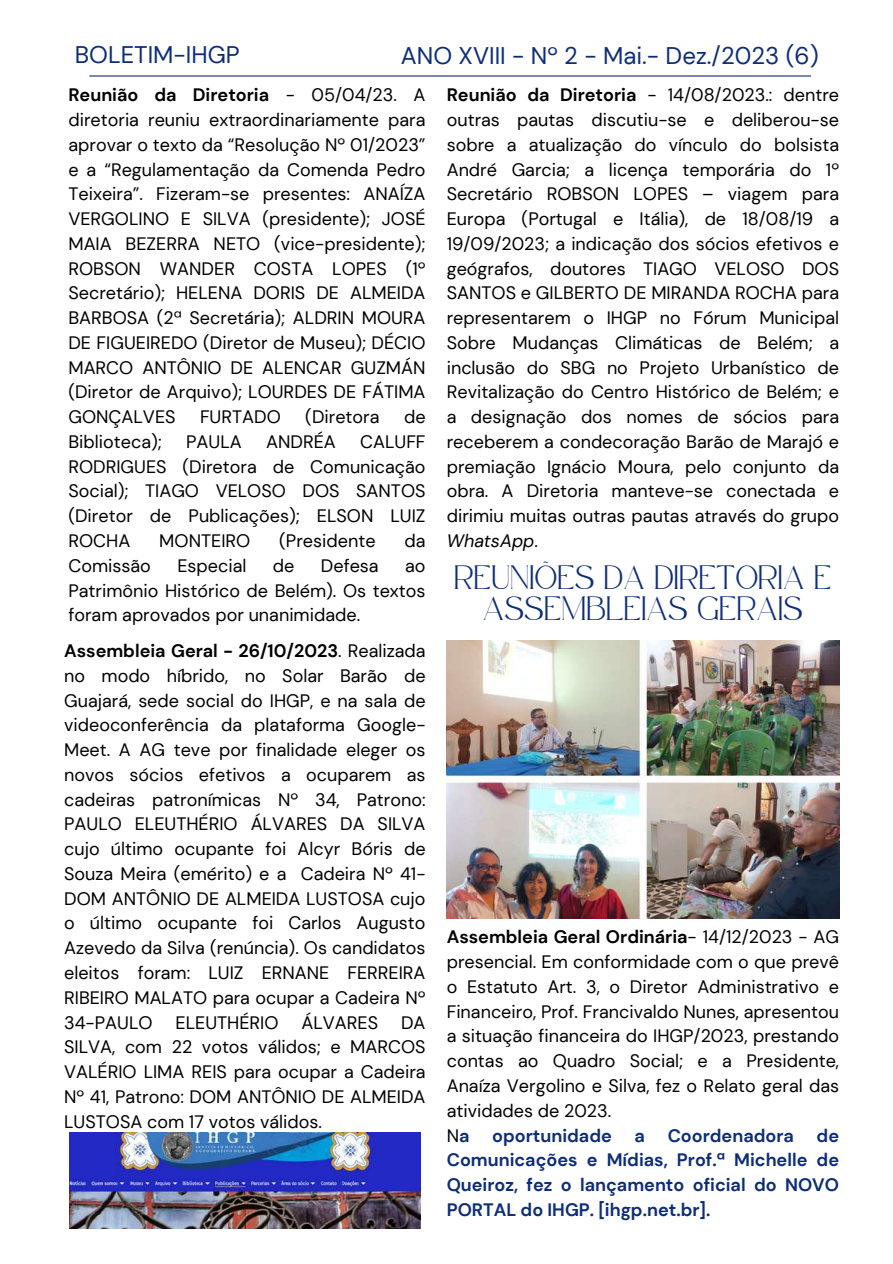
<style>
.page{position:relative;width:893px;height:1264px;background:#fff}
.page>*{position:absolute;margin:0;border:0;box-sizing:border-box;transform-origin:0 0}
.t1{font:24px "DM Sans";color:#0e2d79}
.t2{font:18px/24.8px "DM Sans";color:#000;text-align:justify}
.t3{font:700 18px/24.8px "DM Sans";color:#0e2d79;text-align:justify}
.t4{font:16.5px/31.5px "Safira March";letter-spacing:.04em;color:#0e2d79;text-align:center}
.s1{font-weight:700}
.s2{font-style:italic}
.s3{font-weight:700;color:#0e2d79}
</style>
<div class="page">
<img style="left:446px;top:641px;width:393px;height:277px">
<hr style="left:89px;top:75px;width:722px;height:2px;background:#0e2d79">
<img style="left:69px;top:1132px;width:351px;height:96px">
<h1 class="t1" style="left:75px;top:39px;width:166px">BOLETIM-IHGP</h1>
<h1 class="t1" style="left:401px;top:40px;width:419px">ANO XVIII - Nº 2 - Mai.- Dez./2023 (6)</h1>
<p class="t2" style="left:68px;top:83px;width:358px"><span class="s1">Reunião da Diretoria</span> - 05/04/23. A diretoria reuniu extraordinariamente para aprovar o texto da “Resolução Nº 01/2023” e a “Regulamentação da Comenda Pedro Teixeira”. Fizeram-se presentes: ANAÍZA VERGOLINO E SILVA (presidente); JOSÉ MAIA BEZERRA NETO (vice-presidente); ROBSON WANDER COSTA LOPES (1º Secretário); HELENA DORIS DE ALMEIDA BARBOSA (2ª Secretária); ALDRIN MOURA DE FIGUEIREDO (Diretor de Museu); DÉCIO MARCO ANTÔNIO DE ALENCAR GUZMÁN (Diretor de Arquivo); LOURDES DE FÁTIMA GONÇALVES</p>
<p class="t2" style="left:200px;top:404px;width:82px">FURTADO</p>
<p class="t2" style="left:305px;top:404px;width:76px">(Diretora</p>
<p class="t2" style="left:404px;top:404px;width:23px">de</p>
<p class="t2" style="left:68px;top:429px;width:95px">Biblioteca);</p>
<p class="t2" style="left:186px;top:429px;width:57px">PAULA</p>
<p class="t2" style="left:266px;top:429px;width:71px">ANDRÉA</p>
<p class="t2" style="left:68px;top:429px;width:358px;text-indent:292px">CALUFF RODRIGUES (Diretora de Comunicação Social); TIAGO VELOSO DOS SANTOS (Diretor de Publicações); ELSON LUIZ ROCHA</p>
<p class="t2" style="left:159px;top:528px;width:92px">MONTEIRO</p>
<p class="t2" style="left:279px;top:528px;width:98px">(Presidente</p>
<p class="t2" style="left:404px;top:528px;width:23px">da</p>
<p class="t2" style="left:68px;top:553px;width:84px">Comissão</p>
<p class="t2" style="left:177px;top:553px;width:70px">Especial</p>
<p class="t2" style="left:273px;top:553px;width:23px">de</p>
<p class="t2" style="left:321px;top:553px;width:59px">Defesa</p>
<p class="t2" style="left:68px;top:553px;width:358px;text-indent:337px">ao Patrimônio Histórico de Belém). Os textos foram aprovados por unanimidade.</p>
<p class="t2" style="left:64px;top:638px;width:363px"><span class="s1">Assembleia Geral - 26/10/2023</span>. Realizada no modo híbrido, no Solar Barão de Guajará, sede social do IHGP, e na sala de videoconferência da plataforma Google-Meet. A AG teve por finalidade eleger os novos sócios efetivos a ocuparem as cadeiras patronímicas Nº 34, Patrono:<br>PAULO ELEUTHÉRIO ÁLVARES DA SILVA cujo último ocupante foi Alcyr Bóris de Souza Meira (emérito) e a Cadeira Nº 41- DOM ANTÔNIO DE ALMEIDA LUSTOSA cujo o último ocupante foi Carlos Augusto Azevedo da Silva (renúncia). Os candidatos eleitos foram: LUIZ ERNANE FERREIRA RIBEIRO MALATO para ocupar a Cadeira Nº 34-PAULO</p>
<p class="t2" style="left:175px;top:1010px;width:104px">ELEUTHÉRIO</p>
<p class="t2" style="left:301px;top:1010px;width:78px">ÁLVARES</p>
<p class="t2" style="left:64px;top:1010px;width:363px;text-indent:337px">DA SILVA, com 22 votos válidos; e MARCOS VALÉRIO LIMA REIS para ocupar a Cadeira Nº 41, Patrono: DOM ANTÔNIO DE ALMEIDA LUSTOSA com 17 votos válidos.</p>
<p class="t2" style="left:446px;top:83px;width:394px"><span class="s1">Reunião da Diretoria</span> - 14/08/2023.: dentre outras pautas discutiu-se e deliberou-se sobre a atualização do vínculo do bolsista André Garcia; a licença temporária do 1º Secretário ROBSON LOPES – viagem para Europa (Portugal e Itália), de 18/08/19 a 19/09/2023; a indicação dos sócios efetivos e geógrafos, doutores TIAGO VELOSO DOS SANTOS e GILBERTO DE MIRANDA ROCHA para representarem o IHGP no Fórum Municipal Sobre Mudanças Climáticas de Belém; a inclusão do SBG no Projeto Urbanístico de Revitalização do Centro Histórico de Belém; e a designação dos nomes de sócios para receberem a condecoração Barão de Marajó e premiação Ignácio Moura, pelo conjunto da obra. A Diretoria manteve-se conectada e dirimiu muitas outras pautas através do grupo <span class="s2">WhatsApp</span>.</p>
<p class="t4" style="left:454px;top:567px;width:378px">REUNIÕES DA DIRETORIA E<br>ASSEMBLEIAS GERAIS</p>
<p class="t2" style="left:446px;top:924px;width:394px;text-align:left"><span class="s1">Assembleia Geral Ordinária</span>- 14/12/2023 - AG presencial. Em conformidade com o que prevê o Estatuto Art. 3, o Diretor Administrativo e Financeiro, Prof. Francivaldo Nunes, apresentou a situação financeira do IHGP/2023, prestando contas ao Quadro Social; e a Presidente, Anaíza Vergolino e Silva, fez o Relato geral das atividades de 2023.<br>N<span class="s3">a</span></p>
<p class="t3" style="left:446px;top:1122px;width:394px;text-indent:370px">de Comunicações e Mídias, Prof.ª Michelle de Queiroz, fez o lançamento oficial do NOVO PORTAL do IHGP. [ihgp.net.br].</p>
<p class="t3" style="left:492px;top:1122px;width:121px">oportunidade</p>
<p class="t3" style="left:634px;top:1122px;width:12px">a</p>
<p class="t3" style="left:667px;top:1122px;width:128px">Coordenadora</p>
</div>
